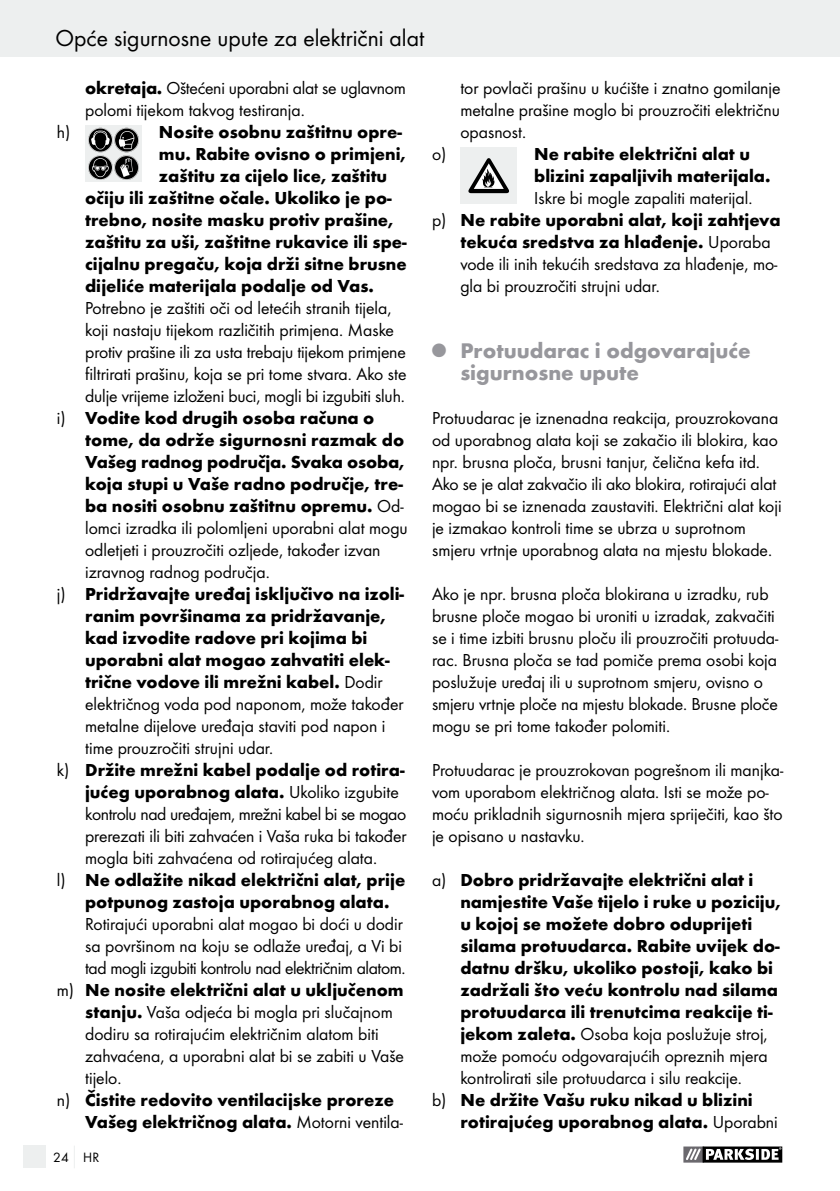
<style>
.page{position:relative;width:840px;height:1191px;background:#fff}
.page>*{position:absolute;margin:0;border:0;box-sizing:border-box;transform-origin:0 0}
.t1{font:24px "Futura Boo";color:#000}
.t2{font:700 22px/22px "Futura";color:#97979c}
.t3{font:18px/22px "Futura Boo";color:#000}
.t4{font:700 18px/22px "Futura";color:#000}
.t5{font:14px "Futura Boo";color:#000}
.s1{font-family:"Futura";font-weight:700}
.s2{font-family:"Futura Boo";font-weight:400}
</style>
<div class="page">
<div style="left:0;top:0;width:839px;height:57px;background:#edefef"></div>
<div style="left:23px;top:1145px;width:22px;height:23px;background:#edefef"></div>
<svg style="left:74px;top:1146px;width:1px;height:22px"></svg>
<svg style="left:683px;top:1146px;width:99px;height:17px"></svg>
<svg style="left:683px;top:1146px;width:98px;height:16px"></svg>
<div style="left:85px;top:125px;width:57px;height:57px;background:#edefef"></div>
<svg style="left:88px;top:128px;width:51px;height:52px"></svg>
<div style="left:460px;top:147px;width:57px;height:57px;background:#edefef"></div>
<svg style="left:468px;top:158px;width:40px;height:35px"></svg>
<h1 class="t1" style="left:56px;top:27px;width:370px">Opće sigurnosne upute za električni alat</h1>
<p class="t3" style="left:85px;top:78px;width:322px"><span class="s1">okretaja.</span> Oštećeni uporabni alat se uglavnom polomi tijekom takvog testiranja.</p>
<p class="t3" style="left:57px;top:122px;width:15px">h)</p>
<p class="t4" style="left:159px;top:123px;width:244px">Nosite osobnu zaštitnu opre-</p>
<p class="t4" style="left:159px;top:145px;width:248px">mu. Rabite ovisno o primjeni,</p>
<p class="t4" style="left:159px;top:167px;width:230px">zaštitu za cijelo lice, zaštitu</p>
<p class="t4" style="left:85px;top:189px;width:308px">očiju ili zaštitne očale. Ukoliko je po-</p>
<p class="t4" style="left:85px;top:211px;width:310px">trebno, nosite masku protiv prašine,</p>
<p class="t4" style="left:85px;top:233px;width:323px">zaštitu za uši, zaštitne rukavice ili spe-</p>
<p class="t4" style="left:85px;top:255px;width:323px">cijalnu pregaču, koja drži sitne brusne</p>
<p class="t4" style="left:85px;top:277px;width:290px">dijeliće materijala podalje od Vas.</p>
<p class="t3" style="left:85px;top:298px;width:323px">Potrebno je zaštiti oči od letećih stranih tijela, koji nastaju tijekom različitih primjena. Maske protiv prašine ili za usta trebaju tijekom primjene filtrirati prašinu, koja se pri tome stvara. Ako ste dulje vrijeme izloženi buci, mogli bi izgubiti sluh.</p>
<p class="t4" style="left:85px;top:408px;width:321px;text-indent:-28px"><span class="s2">i)</span> Vodite kod drugih osoba računa o tome, da održe sigurnosni razmak do Vašeg radnog područja. Svaka osoba, koja stupi u Vaše radno područje, tre&shy;ba nositi osobnu zaštitnu opremu. <span class="s2">Od-</span></p>
<p class="t3" style="left:85px;top:518px;width:324px">lomci izradka ili polomljeni uporabni alat mogu odletjeti i prouzročiti ozljede, također izvan izravnog radnog područja.</p>
<p class="t4" style="left:85px;top:584px;width:320px;text-indent:-28px"><span class="s2">j)</span> Pridržavajte uređaj isključivo na izoli&shy;ranim površinama za pridržavanje, kad izvodite radove pri kojima bi uporabni alat mogao zahvatiti elek&shy;trične vodove ili mrežni kabel. <span class="s2">Dodir</span></p>
<p class="t3" style="left:85px;top:694px;width:320px">električnog voda pod naponom, može također metalne dijelove uređaja staviti pod napon i time prouzročiti strujni udar.</p>
<p class="t4" style="left:85px;top:760px;width:321px;text-indent:-28px"><span class="s2">k)</span> Držite mrežni kabel podalje od rotira&shy;jućeg uporabnog alata. <span class="s2">Ukoliko izgubite</span></p>
<p class="t3" style="left:85px;top:804px;width:323px;text-align:justify">kontrolu nad uređajem, mrežni kabel bi se mogao prerezati ili biti zahvaćen i Vaša ruka bi također mogla biti zahvaćena od rotirajućeg alata.</p>
<p class="t4" style="left:85px;top:870px;width:321px;text-indent:-28px"><span class="s2">l)</span> Ne odlažite nikad električni alat, prije potpunog zastoja uporabnog alata.</p>
<p class="t3" style="left:85px;top:914px;width:322px">Rotirajući uporabni alat mogao bi doći u dodir sa površinom na koju se odlaže uređaj, a Vi bi tad mogli izgubiti kontrolu nad električnim alatom.</p>
<p class="t4" style="left:57px;top:980px;width:348px"><span class="s2">m)</span> Ne nosite električni alat u uključenom</p>
<p class="t3" style="left:85px;top:1002px;width:320px"><span class="s1">stanju.</span> Vaša odjeća bi mogla pri slučajnom dodiru sa rotirajućim električnim alatom biti zahvaćena, a uporabni alat bi se zabiti u Vaše tijelo.</p>
<p class="t4" style="left:85px;top:1090px;width:319px;text-indent:-28px"><span class="s2">n)</span> Čistite redovito ventilacijske proreze<br>Vašeg električnog alata. <span class="s2">Motorni ventila-</span></p>
<p class="t5" style="left:53px;top:1151px;width:47px">24 HR</p>
<p class="t3" style="left:460px;top:78px;width:321px;text-align:justify">tor povlači prašinu u kućište i znatno gomilanje metalne prašine moglo bi prouzročiti električnu opasnost.</p>
<p class="t3" style="left:432px;top:144px;width:16px">o)</p>
<p class="t4" style="left:534px;top:145px;width:238px">Ne rabite električni alat u blizini zapaljivih materijala.</p>
<p class="t3" style="left:534px;top:188px;width:220px">Iskre bi mogle zapaliti materijal.</p>
<p class="t4" style="left:460px;top:211px;width:321px;text-indent:-28px"><span class="s2">p)</span> Ne rabite uporabni alat, koji zahtjeva tekuća sredstva za hlađenje. <span class="s2">Uporaba</span></p>
<p class="t3" style="left:460px;top:254px;width:318px">vode ili inih tekućih sredstava za hlađenje, mo&shy;gla bi prouzročiti strujni udar.</p>
<p class="t2" style="left:460px;top:342px;width:292px;text-indent:-28px"><sup>-</sup> Protuudarac i odgovarajuće sigurnosne upute</p>
<p class="t3" style="left:432px;top:408px;width:351px">Protuudarac je iznenadna reakcija, prouzrokovana od uporabnog alata koji se zakačio ili blokira, kao npr. brusna ploča, brusni tanjur, čelična kefa itd.<br>Ako se je alat zakvačio ili ako blokira, rotirajući alat mogao bi se iznenada zaustaviti. Električni alat koji je izmakao kontroli time se ubrza u suprotnom smjeru vrtnje uporabnog alata na mjestu blokade.</p>
<p class="t3" style="left:432px;top:584px;width:348px">Ako je npr. brusna ploča blokirana u izradku, rub brusne ploče mogao bi uroniti u izradak, zakvačiti se i time izbiti brusnu ploču ili prouzročiti protuuda&shy;rac. Brusna ploča se tad pomiče prema osobi koja poslužuje uređaj ili u suprotnom smjeru, ovisno o smjeru vrtnje ploče na mjestu blokade. Brusne ploče mogu se pri tome također polomiti.</p>
<p class="t3" style="left:432px;top:760px;width:352px">Protuudarac je prouzrokovan pogrešnom ili manjka&shy;vom uporabom električnog alata. Isti se može po&shy;moću prikladnih sigurnosnih mjera spriječiti, kao što je opisano u nastavku.</p>
<p class="t4" style="left:460px;top:870px;width:322px;text-indent:-28px"><span class="s2">a)</span> Dobro pridržavajte električni alat i namjestite Vaše tijelo i ruke u poziciju, u kojoj se možete dobro oduprijeti silama protuudarca. Rabite uvijek do&shy;datnu dršku, ukoliko postoji, kako bi zadržali što veću kontrolu nad silama protuudarca ili trenutcima reakcije ti-</p>
<p class="t3" style="left:460px;top:1024px;width:309px;text-align:justify"><span class="s1">jekom zaleta.</span> Osoba koja poslužuje stroj, može pomoću odgovarajućih opreznih mjera kontrolirati sile protuudarca i silu reakcije.</p>
<p class="t4" style="left:460px;top:1090px;width:319px;text-indent:-28px"><span class="s2">b)</span> Ne držite Vašu ruku nikad u blizini rotirajućeg uporabnog alata. <span class="s2">Uporabni</span></p>
</div>
